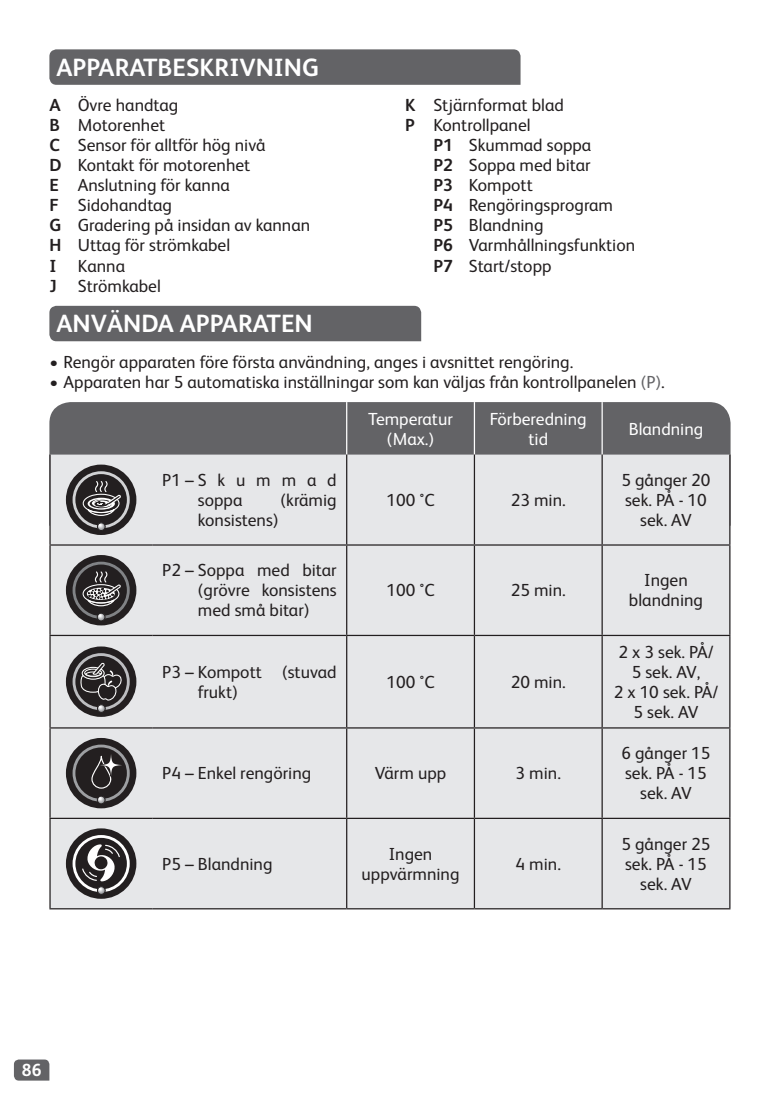
<style>
.page{position:relative;width:780px;height:1106px;background:#fff}
.page>*{position:absolute;margin:0;border:0;box-sizing:border-box;transform-origin:0 0}
.t1{font:700 25px "FS Albert";color:#fff}
.t2{font:17.5px/20px "FS Albert";color:#231f20;text-align:center}
.t3{font:17.5px/20px "FS Albert";color:#fff;text-align:center}
.t4{font:17.5px/20px "FS Albert";letter-spacing:.615em;color:#231f20}
.t5{font:700 17.5px "FS Albert";color:#fff}
.s1{color:#636366}
.s2{font-weight:700}
.s3{color:#fff}
</style>
<div class="page">
<svg style="left:14px;top:1059px;width:35px;height:21px"></svg>
<div style="left:49px;top:49px;width:471px;height:36px;background:#636366"></div>
<div style="left:49px;top:306px;width:372px;height:35px;background:#636366"></div>
<div style="left:49px;top:402px;width:681px;height:52px;background:#636366"></div>
<div style="left:51px;top:454px;width:677px;height:454px;background:#e6e7e9"></div>
<hr style="left:346px;top:402px;width:1px;height:52px;background:#fff">
<hr style="left:473px;top:402px;width:1px;height:52px;background:#fff">
<hr style="left:601px;top:402px;width:1px;height:52px;background:#fff">
<hr style="left:49px;top:454px;width:2px;height:90px;background:#231f20">
<hr style="left:346px;top:454px;width:1px;height:90px;background:#231f20">
<hr style="left:473px;top:454px;width:1px;height:90px;background:#231f20">
<hr style="left:601px;top:454px;width:1px;height:90px;background:#231f20">
<hr style="left:728px;top:454px;width:2px;height:90px;background:#231f20">
<hr style="left:49px;top:544px;width:103px;height:1px;background:#231f20">
<hr style="left:49px;top:545px;width:2px;height:90px;background:#231f20">
<hr style="left:152px;top:544px;width:194px;height:1px;background:#231f20">
<hr style="left:346px;top:544px;width:128px;height:1px;background:#231f20">
<hr style="left:346px;top:545px;width:1px;height:90px;background:#231f20">
<hr style="left:474px;top:544px;width:127px;height:1px;background:#231f20">
<hr style="left:473px;top:545px;width:1px;height:90px;background:#231f20">
<hr style="left:601px;top:544px;width:129px;height:1px;background:#231f20">
<hr style="left:601px;top:545px;width:1px;height:90px;background:#231f20">
<hr style="left:728px;top:545px;width:2px;height:90px;background:#231f20">
<hr style="left:49px;top:635px;width:103px;height:1px;background:#231f20">
<hr style="left:49px;top:636px;width:2px;height:91px;background:#231f20">
<hr style="left:152px;top:635px;width:194px;height:1px;background:#231f20">
<hr style="left:346px;top:635px;width:128px;height:1px;background:#231f20">
<hr style="left:346px;top:636px;width:1px;height:91px;background:#231f20">
<hr style="left:474px;top:635px;width:127px;height:1px;background:#231f20">
<hr style="left:473px;top:636px;width:1px;height:91px;background:#231f20">
<hr style="left:601px;top:635px;width:129px;height:1px;background:#231f20">
<hr style="left:601px;top:636px;width:1px;height:91px;background:#231f20">
<hr style="left:728px;top:636px;width:2px;height:91px;background:#231f20">
<hr style="left:49px;top:727px;width:103px;height:1px;background:#231f20">
<hr style="left:49px;top:728px;width:2px;height:89px;background:#231f20">
<hr style="left:152px;top:727px;width:194px;height:1px;background:#231f20">
<hr style="left:346px;top:727px;width:128px;height:1px;background:#231f20">
<hr style="left:346px;top:728px;width:1px;height:89px;background:#231f20">
<hr style="left:474px;top:727px;width:127px;height:1px;background:#231f20">
<hr style="left:473px;top:728px;width:1px;height:89px;background:#231f20">
<hr style="left:601px;top:727px;width:129px;height:1px;background:#231f20">
<hr style="left:601px;top:728px;width:1px;height:89px;background:#231f20">
<hr style="left:728px;top:728px;width:2px;height:89px;background:#231f20">
<hr style="left:49px;top:817px;width:103px;height:2px;background:#231f20">
<hr style="left:49px;top:819px;width:2px;height:89px;background:#231f20">
<hr style="left:152px;top:817px;width:194px;height:2px;background:#231f20">
<hr style="left:346px;top:817px;width:128px;height:2px;background:#231f20">
<hr style="left:346px;top:819px;width:1px;height:89px;background:#231f20">
<hr style="left:474px;top:817px;width:127px;height:2px;background:#231f20">
<hr style="left:473px;top:819px;width:1px;height:89px;background:#231f20">
<hr style="left:601px;top:817px;width:129px;height:2px;background:#231f20">
<hr style="left:601px;top:819px;width:1px;height:89px;background:#231f20">
<hr style="left:728px;top:819px;width:2px;height:89px;background:#231f20">
<hr style="left:49px;top:908px;width:103px;height:1px;background:#231f20">
<hr style="left:152px;top:908px;width:194px;height:1px;background:#231f20">
<hr style="left:346px;top:908px;width:128px;height:1px;background:#231f20">
<hr style="left:474px;top:908px;width:127px;height:1px;background:#231f20">
<hr style="left:601px;top:908px;width:129px;height:1px;background:#231f20">
<div style="left:66px;top:464px;width:70px;height:71px;background:#231f20;border-radius:50%"></div>
<svg style="left:72px;top:471px;width:58px;height:58px"></svg>
<div style="left:97px;top:523px;width:8px;height:8px;border:1px solid #231f20;border-radius:50%"></div>
<div style="left:66px;top:555px;width:70px;height:70px;background:#231f20;border-radius:50%"></div>
<svg style="left:72px;top:562px;width:58px;height:57px"></svg>
<div style="left:97px;top:613px;width:8px;height:8px;border:1px solid #231f20;border-radius:50%"></div>
<div style="left:66px;top:646px;width:70px;height:71px;background:#231f20;border-radius:50%"></div>
<svg style="left:72px;top:653px;width:58px;height:58px"></svg>
<div style="left:97px;top:704px;width:8px;height:8px;border:1px solid #231f20;border-radius:50%"></div>
<div style="left:66px;top:738px;width:70px;height:70px;background:#231f20;border-radius:50%"></div>
<svg style="left:72px;top:744px;width:58px;height:58px"></svg>
<div style="left:97px;top:796px;width:8px;height:8px;border:1px solid #231f20;border-radius:50%"></div>
<div style="left:66px;top:828px;width:70px;height:71px;background:#231f20;border-radius:50%"></div>
<svg style="left:72px;top:835px;width:58px;height:58px"></svg>
<div style="left:97px;top:886px;width:8px;height:8px;border:1px solid #231f20;border-radius:50%"></div>
<h1 class="t1" style="left:56px;top:50px;width:361px">APPARATBESKRIVNING <span class="s1">(BILD 1)</span></h1>
<p class="t2" style="left:49px;top:95px;width:262px;text-align:left"><span class="s2">A</span> Övre handtag<br><span class="s2">B</span> Motorenhet<br><span class="s2">C</span> Sensor för alltför hög nivå<br><span class="s2">D</span> Kontakt för motorenhet<br><span class="s2">E</span> Anslutning för kanna<br><span class="s2">F</span> Sidohandtag<br><span class="s2">G</span> Gradering på insidan av kannan<br><span class="s2">H</span> Uttag för strömkabel<br><span class="s2">I</span> Kanna<br><span class="s2">J</span> Strömkabel</p>
<p class="t2" style="left:405px;top:95px;width:160px;text-align:left"><span class="s2">K</span> Stjärnformat blad<br><span class="s2">P</span> Kontrollpanel</p>
<p class="t2" style="left:433px;top:135px;width:203px;text-align:left"><span class="s2">P1</span> Skummad soppa<br><span class="s2">P2</span> Soppa med bitar<br><span class="s2">P3</span> Kompott<br><span class="s2">P4</span> Rengöringsprogram<br><span class="s2">P5</span> Blandning<br><span class="s2">P6</span> Varmhållningsfunktion<br><span class="s2">P7</span> Start/stopp</p>
<h1 class="t1" style="left:56px;top:307px;width:257px">ANVÄNDA APPARATEN</h1>
<p class="t2" style="left:49px;top:352px;width:525px">• Rengör apparaten före första användning, anges i avsnittet rengöring.</p>
<p class="t2" style="left:368px;top:363px;width:298px;line-height:36.8px;text-align:left;text-indent:-318px">• Apparaten har 5 automatiska inställningar som kan väljas från kontrollpanelen <span class="s1">(P)</span>.<br><span class="s3">Temperatur</span></p>
<p class="t3" style="left:386px;top:428px;width:49px">(Max.)</p>
<p class="t3" style="left:489px;top:408px;width:98px">Förberedning tid</p>
<p class="t3" style="left:628px;top:418px;width:76px">Blandning</p>
<p class="t4" style="left:198px;top:470px;width:140px;text-indent:-36px">P1 – Skummad soppa</p>
<p class="t2" style="left:280px;top:490px;width:57px">(krämig</p>
<p class="t2" style="left:198px;top:510px;width:82px">konsistens)</p>
<p class="t2" style="left:198px;top:560px;width:140px;text-align:justify;text-indent:-36px">P2 – Soppa med bitar (grövre konsistens med små bitar)</p>
<p class="t2" style="left:386px;top:490px;width:50px">100 °C</p>
<p class="t2" style="left:510px;top:490px;width:56px">23 min.</p>
<p class="t2" style="left:621px;top:470px;width:90px">5 gånger 20 sek. PÅ - 10 sek. AV</p>
<p class="t2" style="left:386px;top:580px;width:50px">100 °C</p>
<p class="t2" style="left:510px;top:580px;width:56px">25 min.</p>
<p class="t2" style="left:628px;top:570px;width:75px">Ingen blandning</p>
<p class="t2" style="left:198px;top:662px;width:140px;text-align:left;text-indent:-36px">P3 – Kompott (stuvad frukt)</p>
<p class="t2" style="left:386px;top:672px;width:50px">100 °C</p>
<p class="t2" style="left:510px;top:672px;width:56px">20 min.</p>
<p class="t2" style="left:162px;top:763px;width:150px">P4 – Enkel rengöring</p>
<p class="t2" style="left:374px;top:763px;width:73px">Värm upp</p>
<p class="t2" style="left:515px;top:763px;width:47px">3 min.</p>
<p class="t2" style="left:162px;top:854px;width:112px">P5 – Blandning</p>
<p class="t2" style="left:361px;top:844px;width:99px">Ingen uppvärmning</p>
<p class="t2" style="left:515px;top:854px;width:47px">4 min.</p>
<p class="t2" style="left:613px;top:642px;width:106px">2 x 3 sek. PÅ/<br>5 sek. AV,<br>2 x 10 sek. PÅ/<br>5 sek. AV</p>
<p class="t2" style="left:621px;top:743px;width:90px">6 gånger 15 sek. PÅ - 15 sek. AV</p>
<p class="t2" style="left:621px;top:834px;width:90px">5 gånger 25 sek. PÅ - 15 sek. AV</p>
<p class="t5" style="left:22px;top:1058px;width:21px">86</p>
</div>
